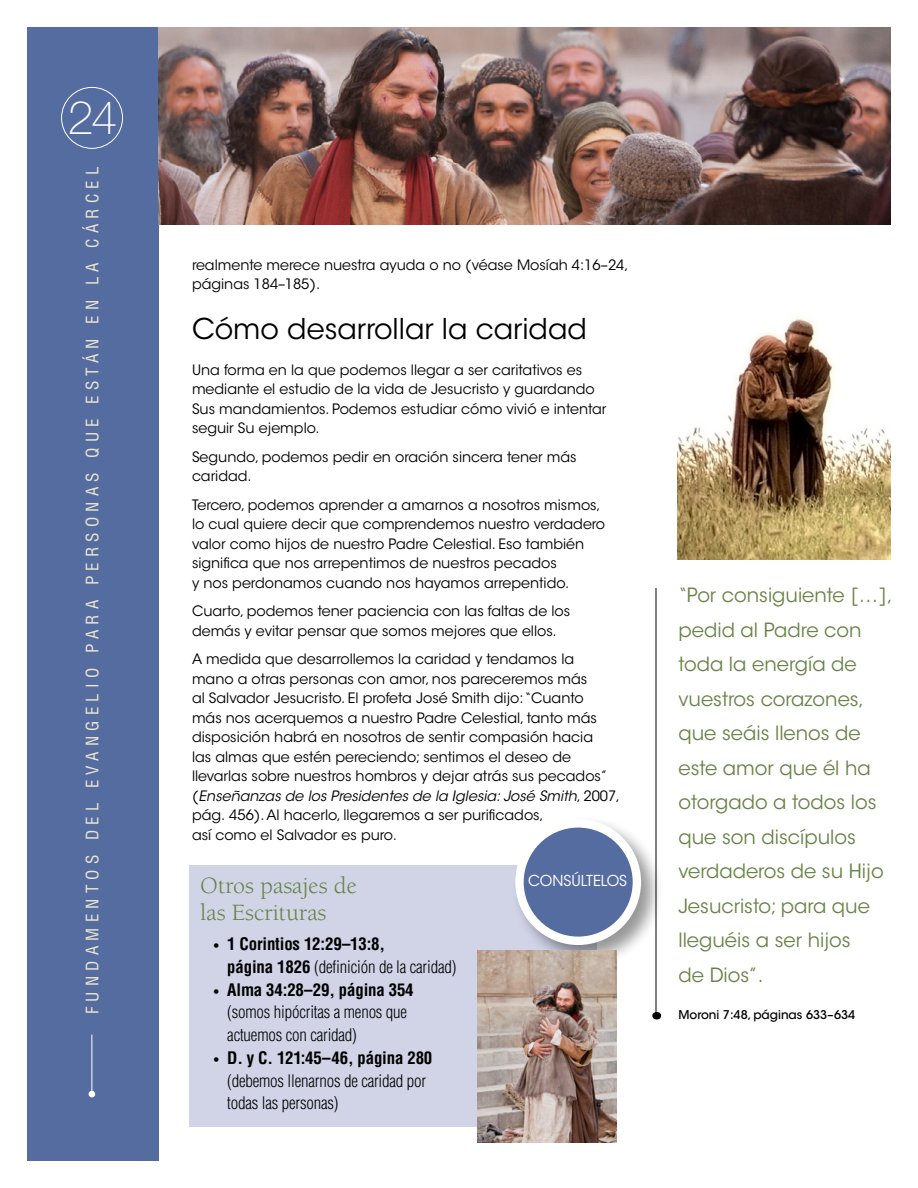
<style>
.page{position:relative;width:918px;height:1188px;background:#fff}
.page>*{position:absolute;margin:0;border:0;box-sizing:border-box;transform-origin:0 0}
.t1{font:100 46.5px "Helveticalds Lat";color:#fff}
.para_h2{font:28.5px "Avant Gardelds Lat";color:#000}
.para_asideTitle{font:24px/27px "Berkeley O Slds Lat";color:#698347}
.para_sidebar{font:19.5px/34.5px "Avant Gardelds Lat";color:#698347}
.t2{font:300 condensed 16.8px/22.5px "Helveticalds Lat";letter-spacing:-.01em;color:#000}
.t3{font:700 condensed 16.8px/22.5px "Helveticalds Lat";letter-spacing:-.01em;color:#000}
.t4{font:condensed 16.8px "Helveticalds Lat";letter-spacing:.31em;color:#f0e7d1}
.para_callout{font:15px "Avant Gardelds Lat";letter-spacing:-.005em;color:#fff}
.para_p2{font:14.25px/19.5px "Avant Gardelds Lat";color:#000}
.para_credit{font:500 12px "Avant Gardelds Lat";color:#000}
.s1{font-style:italic}
.s2{font-size:12px}
.s3{font-weight:300}
.s4{font-weight:700;font-size:12px}
.s5{font-weight:700}
</style>
<div class="page">
<div style="left:27px;top:27px;width:131px;height:1134px;background:#556ca1"></div>
<hr style="left:92px;top:314px;width:1px;height:780px;background:#fff">
<svg style="left:89px;top:1091px;width:6px;height:6px"></svg>
<div style="left:61px;top:87px;width:62px;height:62px;border:1px solid #fff;border-radius:50%"></div>
<hr style="left:656px;top:588px;width:1px;height:426px;background:#000">
<div style="left:189px;top:865px;width:408px;height:261px;background:#d0d4e6"></div>
<div style="left:511px;top:815px;width:153px;height:153px;background:#000;opacity:.41"></div>
<div style="left:519px;top:823px;width:118px;height:118px;background:#556ca1;border-radius:50%"></div>
<div style="left:515px;top:819px;width:126px;height:126px;border:8px solid #fff;border-radius:50%"></div>
<img style="left:677px;top:318px;width:214px;height:241px">
<img style="left:477px;top:951px;width:140px;height:191px">
<img style="left:158px;top:27px;width:733px;height:197px">
<h1 class="t1" style="left:68px;top:81px;width:51px">24</h1>
<p class="t4" style="left:79px;top:1014px;width:849px;rotate:-90deg">FUNDAMENTOS DEL EVANGELIO PARA PERSONAS QUE ESTÁN EN LA CÁRCEL</p>
<p class="para_p2" style="left:192px;top:254px;width:438px">realmente merece nuestra ayuda o no (véase Mosíah 4:16–24, páginas 184–185).</p>
<p class="para_h2" style="left:192px;top:303px;width:397px">Cómo desarrollar la caridad</p>
<p class="para_p2" style="left:192px;top:359px;width:416px">Una forma en la que podemos llegar a ser caritativos es mediante el estudio de la vida de Jesucristo y guardando Sus mandamientos. Podemos estudiar cómo vivió e intentar seguir Su ejemplo.</p>
<p class="para_p2" style="left:192px;top:446px;width:386px">Segundo, podemos pedir en oración sincera tener más caridad.</p>
<p class="para_p2" style="left:192px;top:494px;width:415px">Tercero, podemos aprender a amarnos a nosotros mismos, lo cual quiere decir que comprendemos nuestro verdadero valor como hijos de nuestro Padre Celestial. Eso también significa que nos arrepentimos de nuestros pecados<br>y nos perdonamos cuando nos hayamos arrepentido.</p>
<p class="para_p2" style="left:192px;top:601px;width:380px">Cuarto, podemos tener paciencia con las faltas de los demás y evitar pensar que somos mejores que ellos.</p>
<p class="para_p2" style="left:192px;top:649px;width:429px">A medida que desarrollemos la caridad y tendamos la<br>mano a otras personas con amor, nos pareceremos más<br>al Salvador Jesucristo. El profeta José Smith dijo: “Cuanto<br>más nos acerquemos a nuestro Padre Celestial, tanto más disposición habrá en nosotros de sentir compasión hacia<br>las almas que estén pereciendo; sentimos el deseo de llevarlas sobre nuestros hombros y dejar atrás sus pecados” (<span class="s1">Enseñanzas de los Presidentes de la Iglesia: José Smith</span>, 2007, pág. 456). Al hacerlo, llegaremos a ser purificados,<br>así como el Salvador es puro.</p>
<p class="para_asideTitle" style="left:200px;top:872px;width:158px">Otros pasajes de las Escrituras</p>
<p class="t3" style="left:227px;top:932px;width:231px;text-indent:-14px"><span class="s2">•</span> 1 Corintios 12:29–13:8,<br>página 1826 <span class="s3">(definición de la caridad)</span></p>
<p class="t2" style="left:227px;top:978px;width:188px;text-indent:-14px"><span class="s4">•</span> <span class="s5">Alma 34:28–29, página 354 </span>(somos hipócritas a menos que actuemos con caridad)</p>
<p class="t2" style="left:227px;top:1046px;width:207px;text-indent:-14px"><span class="s4">•</span> <span class="s5">D. y C. 121:45–46, página 280 </span>(debemos llenarnos de caridad por todas las personas)</p>
<p class="para_callout" style="left:528px;top:868px;width:100px">CONSÚLTELOS</p>
<p class="para_sidebar" style="left:678px;top:577px;width:216px">“Por consiguiente […], pedid al Padre con toda la energía de vuestros corazones, que seáis llenos de este amor que él ha otorgado a todos los que son discípulos verdaderos de su Hijo<br>Jesucristo; para que lleguéis a ser hijos<br>de Dios”.</p>
<p class="para_credit" style="left:678px;top:1004px;width:178px">Moroni 7:48, páginas 633–634</p>
</div>
